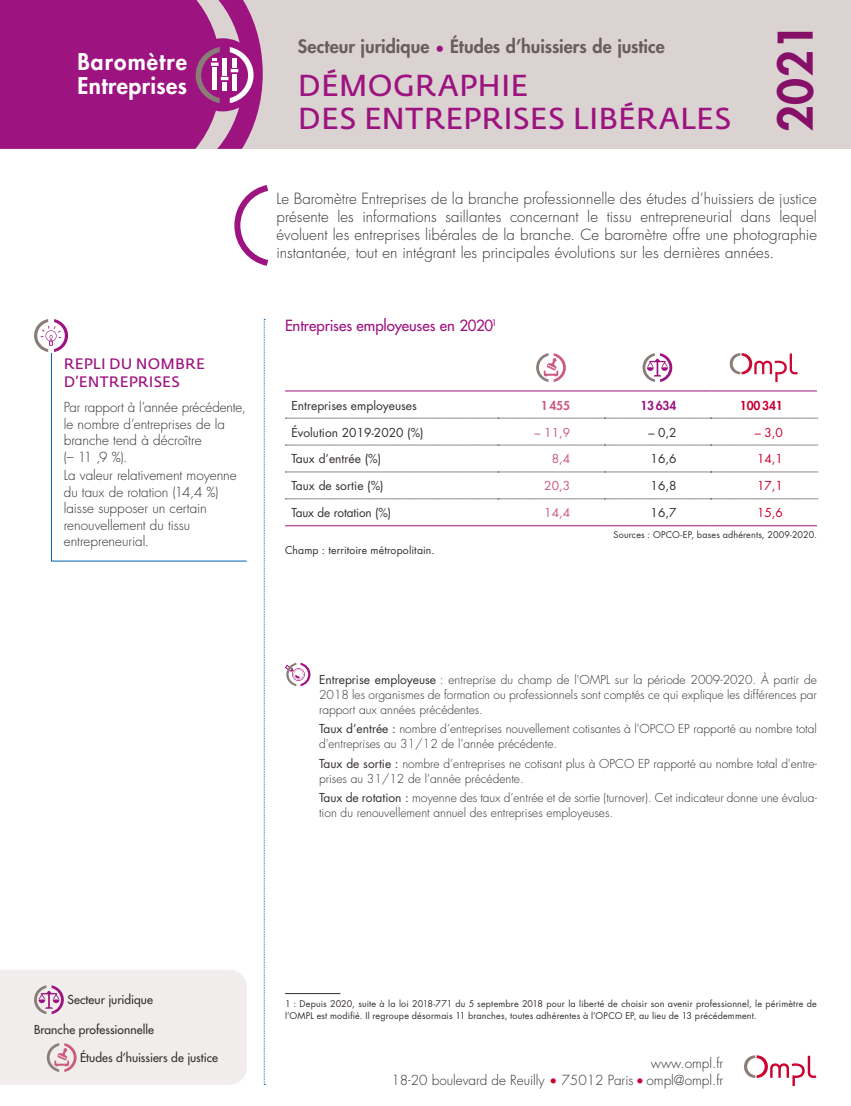
<style>
.page{position:relative;width:851px;height:1106px;background:#fff}
.page>*{position:absolute;margin:0;border:0;box-sizing:border-box;transform-origin:0 0}
.t1{font:800 46.5px "Futura Std";color:#9d1380}
.t2{font:30px/33px "Fedra Sans Std";letter-spacing:.01em;color:#9d1380}
.t3{font:800 22.5px/24px "Futura Std";letter-spacing:.02em;color:#fff}
.t4{font:800 18px "Futura Std";color:#6a5e5d}
.t5{font:300 15px/18px "Futura Std";color:#352f2d;text-align:justify}
.t6{font:500 15px "Futura Std";letter-spacing:-.005em;color:#9d1380}
.t7{font:15px/18px "Fedra Sans Std";letter-spacing:.01em;color:#9d1380}
.t8{font:300 13.5px/16.5px "Futura Std";color:#352f2d}
.t9{font:300 12px/15px "Futura Std";color:#352f2d}
.t10{font:12px "Futura Std";color:#352f2d}
.t11{font:500 12px "Futura Std";color:#352f2d}
.t12{font:12px "Futura Std";color:#cb5b7e}
.t13{font:12px "Futura Std";color:#cb0132}
.t14{font:800 12px "Futura Std";color:#cb0132}
.t15{font:800 12px "Futura Std";color:#9d1380}
.t16{font:800 12px "Futura Std";color:#cb5b7e}
.t17{font:10.5px "Futura Std";letter-spacing:.01em;color:#352f2d}
.t18{font:9px/12px "Futura Std";letter-spacing:.02em;color:#352f2d}
.s1{font-weight:400}
.s2{color:#cb0132}
</style>
<div class="page">
<div style="left:0;top:0;width:850px;height:149px;background:#dad3d1"></div>
<svg style="left:0;top:0;width:263px;height:149px;background:#a32688"></svg>
<svg style="left:264px;top:319px;width:1px;height:766px"></svg>
<hr style="left:285px;top:993px;width:55px;height:1px;background:#352f2d">
<hr style="left:497px;top:391px;width:107px;height:1px;background:#9d1380">
<hr style="left:604px;top:391px;width:106px;height:1px;background:#9d1380">
<hr style="left:285px;top:391px;width:212px;height:1px;background:#9d1380">
<hr style="left:710px;top:391px;width:106px;height:1px;background:#9d1380">
<hr style="left:285px;top:525px;width:212px;height:1px;background:#9d1380">
<hr style="left:497px;top:525px;width:107px;height:1px;background:#9d1380">
<hr style="left:604px;top:525px;width:106px;height:1px;background:#9d1380">
<hr style="left:710px;top:525px;width:106px;height:1px;background:#9d1380">
<svg style="left:285px;top:418px;width:532px;height:1px"></svg>
<svg style="left:285px;top:445px;width:532px;height:1px"></svg>
<svg style="left:285px;top:471px;width:532px;height:1px"></svg>
<svg style="left:285px;top:498px;width:532px;height:1px"></svg>
<svg style="left:536px;top:353px;width:30px;height:29px"></svg>
<svg style="left:642px;top:353px;width:30px;height:29px"></svg>
<svg style="left:729px;top:353px;width:68px;height:29px"></svg>
<svg style="left:285px;top:662px;width:25px;height:24px"></svg>
<svg style="left:34px;top:319px;width:34px;height:33px"></svg>
<svg style="left:51px;top:353px;width:196px;height:209px"></svg>
<svg style="left:744px;top:1055px;width:72px;height:31px"></svg>
<svg style="left:234px;top:185px;width:35px;height:81px"></svg>
<div style="left:0;top:970px;width:247px;height:114px;background:#f0edec"></div>
<h3 class="t3" style="left:77px;top:49px;width:111px">Baromètre<br>Entreprises</h3>
<p class="t7" style="left:64px;top:355px;width:142px">REPLI DU NOMBRE<br>D’ENTREPRISES</p>
<p class="t8" style="left:64px;top:399px;width:183px">Par rapport à l’année précédente, le nombre d’entreprises de la branche tend à décroître<br>(– 11 ,9 %).</p>
<p class="t8" style="left:64px;top:467px;width:174px">La valeur relativement moyenne du taux de rotation (14,4 %) laisse supposer un certain renouvellement du tissu entrepreneurial.</p>
<h3 class="t4" style="left:298px;top:35px;width:368px">Secteur juridique <sub>•</sub> Études d’huissiers de justice</h3>
<h2 class="t2" style="left:298px;top:69px;width:435px">DÉMOGRAPHIE<br>DES ENTREPRISES LIBÉRALES</h2>
<h1 class="t1" style="left:766px;top:132px;width:110px;rotate:-90deg">2021</h1>
<p class="t5" style="left:276px;top:190px;width:542px">Le Baromètre Entreprises de la branche professionnelle des études d’huissiers de justice présente les informations saillantes concernant le tissu entrepreneurial dans lequel évoluent les entreprises libérales de la branche. Ce baromètre offre une photographie instantanée, tout en intégrant les principales évolutions sur les dernières années.</p>
<p class="t6" style="left:285px;top:316px;width:213px">Entreprises employeuses en 2020<sup>1</sup></p>
<p class="t10" style="left:291px;top:397px;width:127px">Entreprises employeuses</p>
<p class="t16" style="left:541px;top:397px;width:31px">1455</p>
<p class="t15" style="left:640px;top:397px;width:38px">13634</p>
<p class="t14" style="left:739px;top:397px;width:45px">100341</p>
<p class="t10" style="left:291px;top:424px;width:134px">Évolution 2019-2020 (%)</p>
<p class="t12" style="left:534px;top:424px;width:37px">– 11,9</p>
<p class="t10" style="left:648px;top:424px;width:30px">– 0,2</p>
<p class="t13" style="left:754px;top:424px;width:30px">– 3,0</p>
<p class="t10" style="left:291px;top:451px;width:91px">Taux d’entrée (%)</p>
<p class="t12" style="left:551px;top:451px;width:20px">8,4</p>
<p class="t10" style="left:650px;top:451px;width:27px">16,6</p>
<p class="t13" style="left:756px;top:451px;width:27px">14,1</p>
<p class="t10" style="left:291px;top:478px;width:94px">Taux de sortie (%)</p>
<p class="t12" style="left:544px;top:478px;width:27px">20,3</p>
<p class="t10" style="left:650px;top:478px;width:27px">16,8</p>
<p class="t13" style="left:756px;top:478px;width:27px">17,1</p>
<p class="t10" style="left:291px;top:505px;width:101px">Taux de rotation (%)</p>
<p class="t12" style="left:544px;top:505px;width:27px">14,4</p>
<p class="t10" style="left:650px;top:505px;width:27px">16,7</p>
<p class="t13" style="left:756px;top:505px;width:27px">15,6</p>
<p class="t18" style="left:613px;top:529px;width:205px">Sources : OPCO-EP, bases adhérents, 2009-2020.</p>
<p class="t17" style="left:285px;top:543px;width:151px">Champ : territoire métropolitain.</p>
<p class="t9" style="left:319px;top:672px;width:499px;text-align:justify"><span class="s1">Entreprise employeuse</span> : entreprise du champ de l'OMPL sur la période 2009-2020. À partir de 2018 les organismes de formation ou professionnels sont comptés ce qui explique les différences par rapport aux années précédentes.</p>
<p class="t9" style="left:319px;top:722px;width:499px"><span class="s1">Taux d’entrée :</span> nombre d’entreprises nouvellement cotisantes à l'OPCO EP rapporté au nombre total d'entreprises au 31/12 de l’année précédente.</p>
<p class="t9" style="left:319px;top:756px;width:499px"><span class="s1">Taux de sortie :</span> nombre d’entreprises ne cotisant plus à OPCO EP rapporté au nombre total d'entre&shy;prises au 31/12 de l’année précédente.</p>
<p class="t9" style="left:319px;top:790px;width:499px"><span class="s1">Taux de rotation :</span> moyenne des taux d’entrée et de sortie (turnover). Cet indicateur donne une évalua&shy;tion du renouvellement annuel des entreprises employeuses.</p>
<p class="t11" style="left:67px;top:992px;width:87px">Secteur juridique</p>
<p class="t11" style="left:34px;top:1022px;width:121px">Branche professionnelle</p>
<p class="t11" style="left:80px;top:1050px;width:139px">Études d’huissiers de justice</p>
<p class="t18" style="left:285px;top:997px;width:533px">1 : Depuis 2020, suite à la loi 2018-771 du 5 septembre 2018 pour la liberté de choisir son avenir professionnel, le périmètre de l’OMPL est modifié. Il regroupe désormais 11 branches, toutes adhérentes à l’OPCO EP, au lieu de 13 précédemment.</p>
<p class="t8" style="left:391px;top:1055px;width:333px;text-align:right">www.ompl.fr<br>18-20 boulevard de Reuilly <span class="s2">•</span> 75012 Paris <span class="s2">•</span> ompl@ompl.fr</p>
</div>
